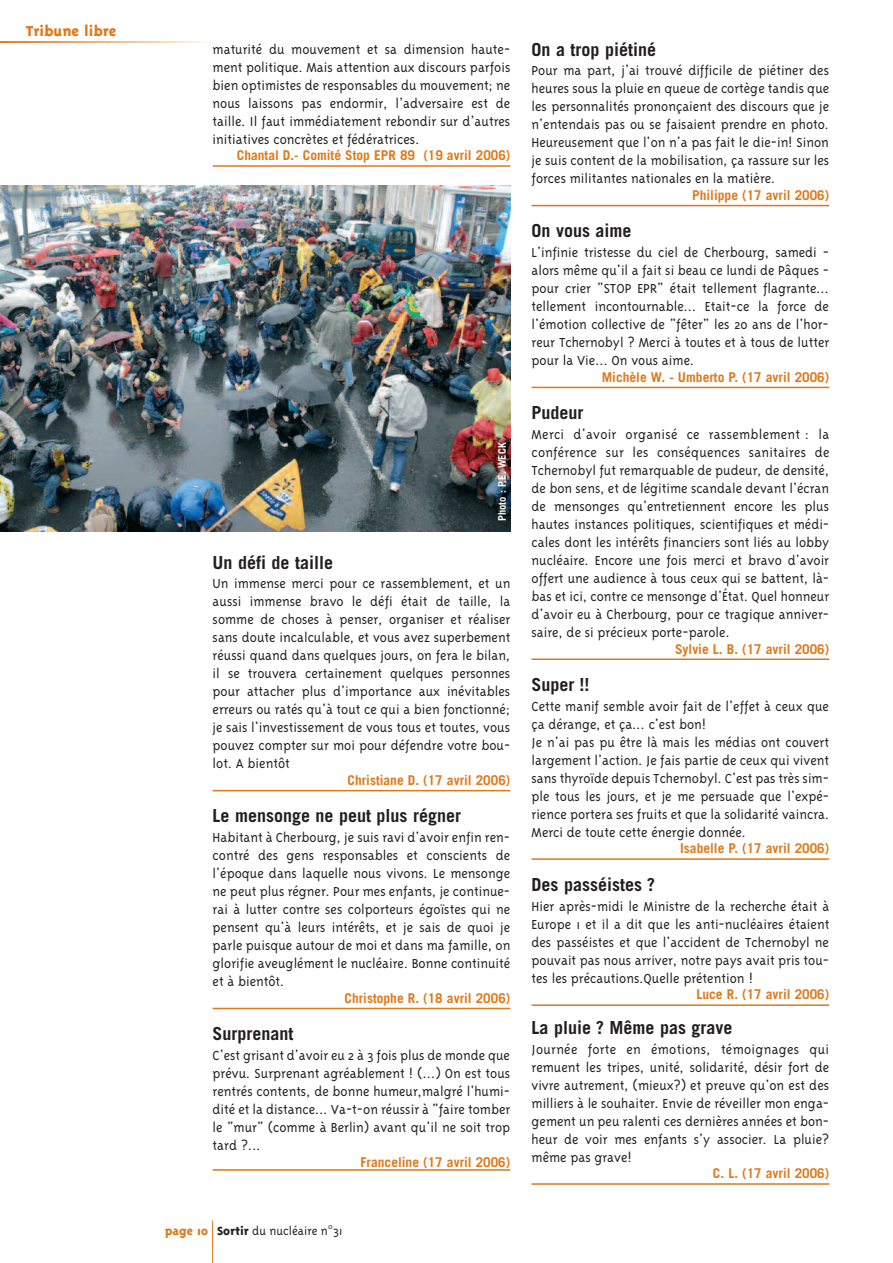
<style>
.page{position:relative;width:893px;height:1263px;background:#fff}
.page>*{position:absolute;margin:0;border:0;box-sizing:border-box;transform-origin:0 0}
.t1{font:700 18px "Trade Gothic";color:#231f20}
.t2{font:800 16.5px "Triplex";color:#de791b}
.t3{font:300 15px/18px "Triplex";color:#231f20;text-align:justify}
.t4{font:700 13.5px "Trade Gothic";color:#de791b}
.t5{font:300 13.5px "Triplex";color:#231f20}
.t6{font:700 10.5px "Trade Gothic";color:#fff}
.s1{font-weight:800;color:#de791b}
.s2{font-weight:800}
.s3{font-family:"Trade Gothic";font-weight:400}
</style>
<div class="page">
<hr style="left:212px;top:1220px;width:1px;height:43px;background:#de791b">
<svg style="left:0;top:41px;width:206px;height:2px"></svg>
<hr style="left:213px;top:165px;width:297px;height:2px;background:#de791b">
<hr style="left:213px;top:790px;width:297px;height:1px;background:#de791b">
<hr style="left:213px;top:1008px;width:297px;height:1px;background:#de791b">
<hr style="left:213px;top:1169px;width:297px;height:2px;background:#de791b">
<hr style="left:531px;top:205px;width:298px;height:1px;background:#de791b">
<hr style="left:531px;top:387px;width:298px;height:1px;background:#de791b">
<hr style="left:531px;top:658px;width:298px;height:2px;background:#de791b">
<hr style="left:531px;top:858px;width:298px;height:2px;background:#de791b">
<hr style="left:531px;top:1004px;width:298px;height:2px;background:#de791b">
<hr style="left:531px;top:1183px;width:298px;height:2px;background:#de791b">
<img style="left:0;top:186px;width:510px;height:345px">
<p class="t2" style="left:26px;top:21px;width:92px">Tribune libre</p>
<p class="t3" style="left:213px;top:40px;width:299px">maturité du mouvement et sa dimension haute&shy;ment politique. Mais attention aux discours parfois bien optimistes de responsables du mouvement; ne nous laissons pas endormir, l’adversaire est de taille. Il faut immédiatement rebondir sur d’autres initiatives concrètes et fédératrices.</p>
<p class="t4" style="left:237px;top:151px;width:275px">Chantal D.- Comité Stop EPR 89 (19 avril 2006)</p>
<p class="t6" style="left:498px;top:521px;width:80px;rotate:-90deg">Photo : P.E. WECK</p>
<p class="t1" style="left:213px;top:556px;width:122px">Un défi de taille</p>
<p class="t3" style="left:213px;top:574px;width:299px">Un immense merci pour ce rassemblement, et un aussi immense bravo le défi était de taille, la somme de choses à penser, organiser et réaliser sans doute incalculable, et vous avez superbement réussi quand dans quelques jours, on fera le bilan, il se trouvera certainement quelques personnes pour attacher plus d'importance aux inévitables erreurs ou ratés qu'à tout ce qui a bien fonctionné; je sais l'investissement de vous tous et toutes, vous pouvez compter sur moi pour défendre votre bou&shy;lot. A bientôt</p>
<p class="t4" style="left:347px;top:775px;width:164px">Christiane D. (17 avril 2006)</p>
<p class="t1" style="left:213px;top:809px;width:250px">Le mensonge ne peut plus régner</p>
<p class="t3" style="left:213px;top:828px;width:299px">Habitant à Cherbourg, je suis ravi d'avoir enfin ren&shy;contré des gens responsables et conscients de l'époque dans laquelle nous vivons. Le mensonge ne peut plus régner. Pour mes enfants, je continue&shy;rai à lutter contre ses colporteurs égoïstes qui ne pensent qu'à leurs intérêts, et je sais de quoi je parle puisque autour de moi et dans ma famille, on glorifie aveuglément le nucléaire. Bonne continuité et à bientôt.</p>
<p class="t4" style="left:344px;top:993px;width:167px">Christophe R. (18 avril 2006)</p>
<p class="t1" style="left:213px;top:1027px;width:82px">Surprenant</p>
<p class="t3" style="left:213px;top:1046px;width:299px">C'est grisant d'avoir eu 2 à 3 fois plus de monde que prévu. Surprenant agréablement ! (…) On est tous rentrés contents, de bonne humeur,malgré l'humi&shy;dité et la distance... Va-t-on réussir à "faire tomber le "mur" (comme à Berlin) avant qu'il ne soit trop tard ?...</p>
<p class="t4" style="left:361px;top:1157px;width:151px">Franceline (17 avril 2006)</p>
<p class="t5" style="left:165px;top:1223px;width:179px"><span class="s1">page 10</span> <span class="s2">Sortir</span> du nucléaire n<span class="s3">°</span>31</p>
<p class="t1" style="left:531px;top:43px;width:126px">On a trop piétiné</p>
<p class="t3" style="left:531px;top:61px;width:299px">Pour ma part, j'ai trouvé difficile de piétiner des heures sous la pluie en queue de cortège tandis que les personnalités prononçaient des discours que je n'entendais pas ou se faisaient prendre en photo.<br>Heureusement que l'on n'a pas fait le die-in! Sinon je suis content de la mobilisation, ça rassure sur les forces militantes nationales en la matière.</p>
<p class="t4" style="left:692px;top:190px;width:138px">Philippe (17 avril 2006)</p>
<p class="t1" style="left:531px;top:224px;width:102px">On vous aime</p>
<p class="t3" style="left:531px;top:243px;width:299px">L'infinie tristesse du ciel de Cherbourg, samedi - alors même qu'il a fait si beau ce lundi de Pâques - pour crier "STOP EPR" était tellement flagrante… tellement incontournable… Etait-ce la force de l'émotion collective de "fêter" les 20 ans de l'hor&shy;reur Tchernobyl ? Merci à toutes et à tous de lutter pour la Vie… On vous aime.</p>
<p class="t4" style="left:602px;top:372px;width:229px">Michèle W. - Umberto P. (17 avril 2006)</p>
<p class="t1" style="left:531px;top:406px;width:54px">Pudeur</p>
<p class="t3" style="left:531px;top:425px;width:299px">Merci d'avoir organisé ce rassemblement : la conférence sur les conséquences sanitaires de Tchernobyl fut remarquable de pudeur, de densité, de bon sens, et de légitime scandale devant l'écran de mensonges qu'entretiennent encore les plus hautes instances politiques, scientifiques et médi&shy;cales dont les intérêts financiers sont liés au lobby nucléaire. Encore une fois merci et bravo d'avoir offert une audience à tous ceux qui se battent, là&shy;bas et ici, contre ce mensonge d'État. Quel honneur d'avoir eu à Cherbourg, pour ce tragique anniver&shy;saire, de si précieux porte-parole.</p>
<p class="t4" style="left:675px;top:644px;width:156px">Sylvie L. B. (17 avril 2006)</p>
<p class="t1" style="left:531px;top:678px;width:60px">Super !!</p>
<p class="t3" style="left:531px;top:697px;width:299px;text-align:left">Cette manif semble avoir fait de l'effet à ceux que ça dérange, et ça... c'est bon!<br>Je n'ai pas pu être là mais les médias ont couvert largement l'action. Je fais partie de ceux qui vivent sans thyroïde depuis Tchernobyl. C'est pas très sim&shy;ple tous les jours, et je me persuade que l'expé&shy;rience portera ses fruits et que la solidarité vaincra.<br>Merci de toute cette énergie donnée.</p>
<p class="t4" style="left:680px;top:844px;width:151px">Isabelle P. (17 avril 2006)</p>
<p class="t1" style="left:531px;top:878px;width:125px">Des passéistes ?</p>
<p class="t3" style="left:531px;top:896px;width:299px">Hier après-midi le Ministre de la recherche était à Europe 1 et il a dit que les anti-nucléaires étaient des passéistes et que l'accident de Tchernobyl ne pouvait pas nous arriver, notre pays avait pris tou&shy;tes les précautions.Quelle prétention !</p>
<p class="t4" style="left:696px;top:989px;width:134px">Luce R. (17 avril 2006)</p>
<p class="t1" style="left:531px;top:1021px;width:203px">La pluie ? Même pas grave</p>
<p class="t3" style="left:531px;top:1039px;width:299px">Journée forte en émotions, témoignages qui remuent les tripes, unité, solidarité, désir fort de vivre autrement, (mieux?) et preuve qu'on est des milliers à le souhaiter. Envie de réveiller mon enga&shy;gement un peu ralenti ces dernières années et bon&shy;heur de voir mes enfants s'y associer. La pluie? même pas grave!</p>
<p class="t4" style="left:713px;top:1168px;width:118px">C. L. (17 avril 2006)</p>
</div>
